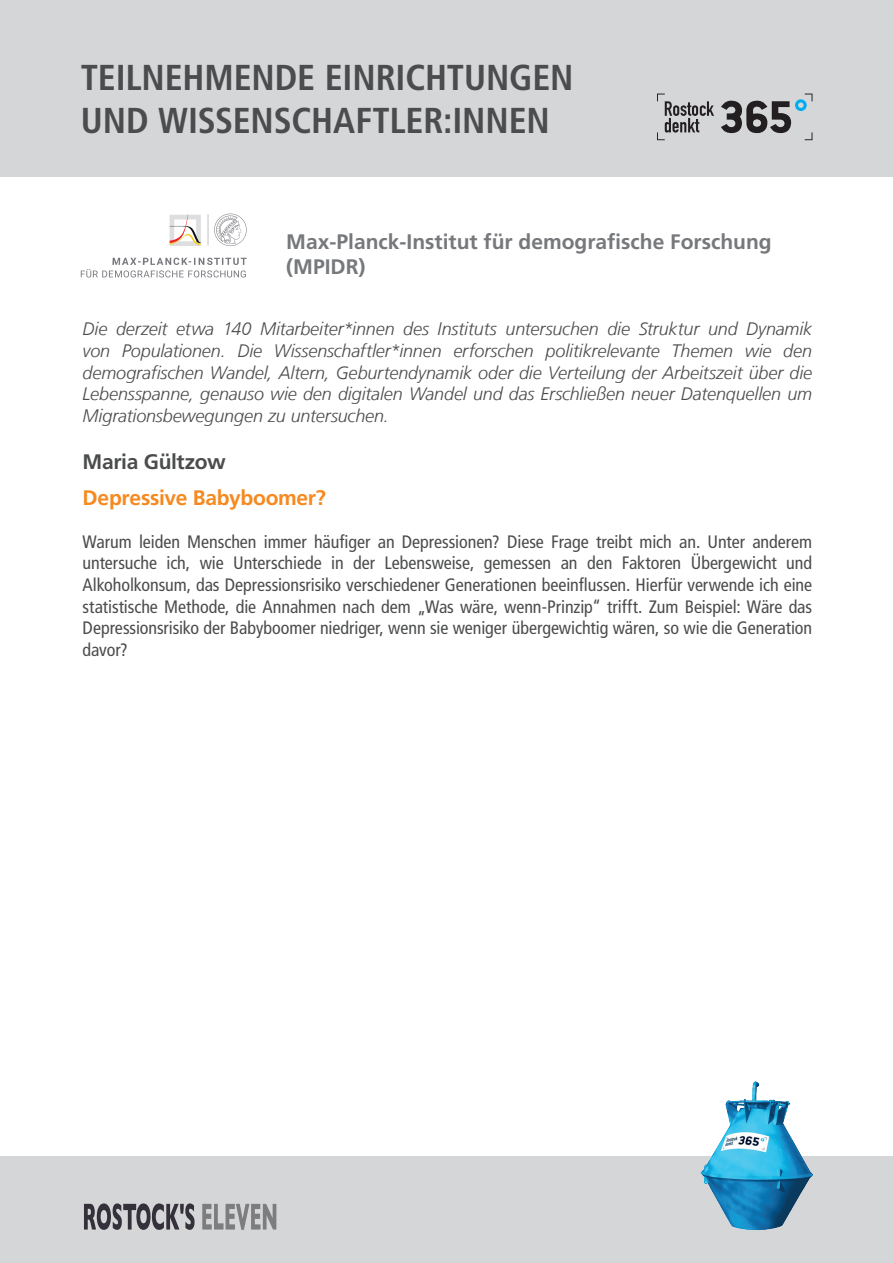
<style>
.page{position:relative;width:893px;height:1263px;background:#fff}
.page>*{position:absolute;margin:0;border:0;box-sizing:border-box;transform-origin:0 0}
.t1{font:700 condensed 36px/43.2px "Frutiger LT Com";letter-spacing:-.005em;color:#4b4c4d}
.t2{font:700 21px/25.2px "Frutiger LT Com";color:#76787b}
.t3{font:700 21px "Frutiger LT Com";letter-spacing:-.015em;color:#f6891f}
.t4{font:700 21px "Frutiger LT Com";letter-spacing:-.02em;color:#4b4c4d}
.t5{font:condensed 18px/21.6px "Frutiger LT Com";letter-spacing:-.005em;color:#4b4c4d;text-align:justify}
.t6{font:italic 300 18px/21.6px "Frutiger LT Com";letter-spacing:-.01em;color:#4b4c4d;text-align:justify}
</style>
<div class="page">
<div style="left:0;top:0;width:893px;height:176px;background:#d5d6d8"></div>
<div style="left:0;top:1156px;width:893px;height:107px;background:#d5d6d8"></div>
<svg style="left:657px;top:94px;width:57px;height:46px"></svg>
<svg style="left:721px;top:94px;width:91px;height:46px"></svg>
<svg style="left:84px;top:1203px;width:111px;height:27px"></svg>
<svg style="left:202px;top:1204px;width:74px;height:26px"></svg>
<img style="left:700px;top:1081px;width:113px;height:149px">
<svg style="left:81px;top:214px;width:166px;height:63px"></svg>
<h1 class="t1" style="left:81px;top:56px;width:494px">TEILNEHMENDE EINRICHTUNGEN<br>UND WISSENSCHAFTLER:INNEN</h1>
<p class="t2" style="left:286px;top:229px;width:487px">Max-Planck-Institut für demografische Forschung (MPIDR)</p>
<p class="t6" style="left:83px;top:318px;width:731px">Die derzeit etwa 140 Mitarbeiter*innen des Instituts untersuchen die Struktur und Dynamik von Populationen. Die Wissenschaftler*innen erforschen politikrelevante Themen wie den demografischen Wandel, Altern, Geburtendynamik oder die Verteilung der Arbeitszeit über die Lebensspanne, genauso wie den digitalen Wandel und das Erschließen neuer Datenquellen um Migrationsbewegungen zu untersuchen.</p>
<p class="t4" style="left:83px;top:448px;width:145px">Maria Gültzow</p>
<p class="t3" style="left:83px;top:484px;width:245px">Depressive Babyboomer?</p>
<p class="t5" style="left:83px;top:531px;width:731px">Warum leiden Menschen immer häufiger an Depressionen? Diese Frage treibt mich an. Unter anderem untersuche ich, wie Unterschiede in der Lebensweise, gemessen an den Faktoren Übergewicht und Alkoholkonsum, das Depressionsrisiko verschiedener Generationen beeinflussen. Hierfür verwende ich eine statistische Methode, die Annahmen nach dem „Was wäre, wenn-Prinzip“ trifft. Zum Beispiel: Wäre das Depressionsrisiko der Babyboomer niedriger, wenn sie weniger übergewichtig wären, so wie die Generation davor?</p>
</div>
